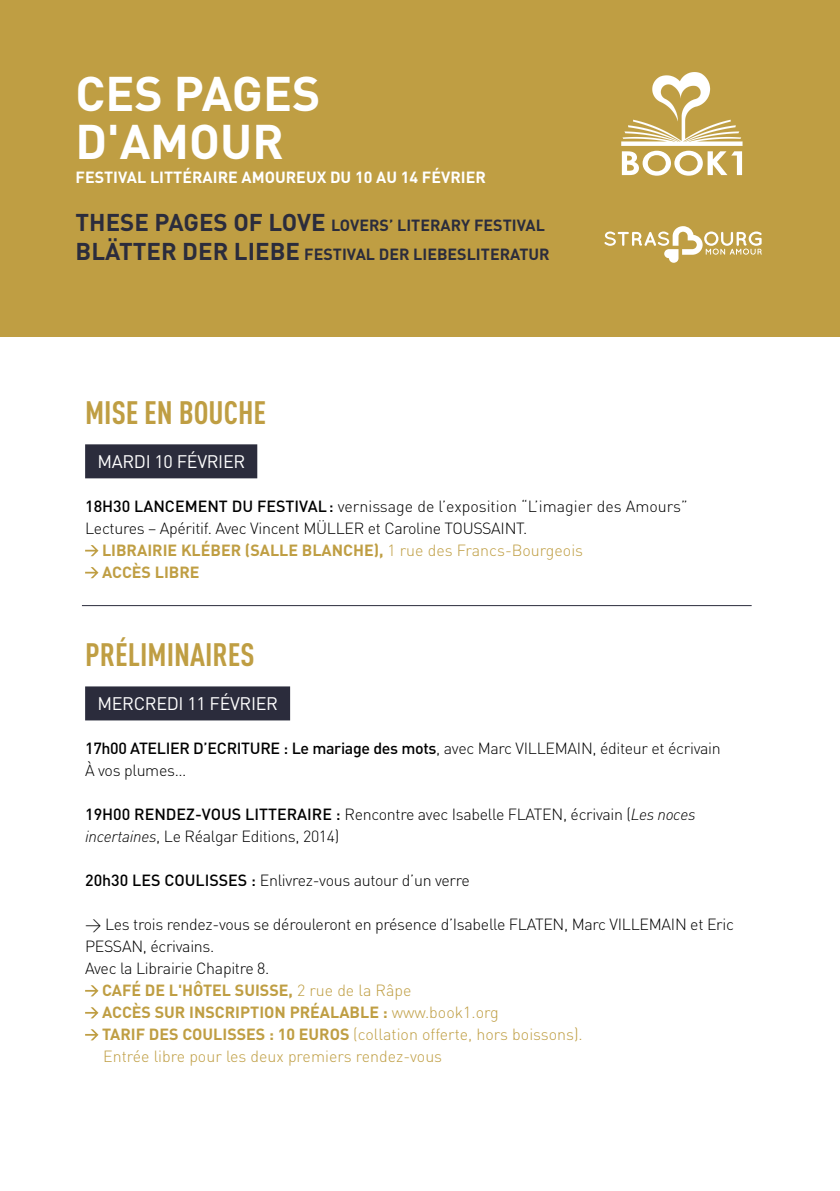
<style>
.page{position:relative;width:840px;height:1191px;background:#fff}
.page>*{position:absolute;margin:0;border:0;box-sizing:border-box;transform-origin:0 0}
.t1{font:700 48px/48px "DIN";color:#fff}
.t2{font:700 32px "DIN Cond";color:#bf9e43}
.t3{font:18px "DIN";letter-spacing:-.02em;color:#fff}
.t4{font:300 16px/22px "DIN";letter-spacing:-.02em;color:#000}
.t5{font:700 16px "DIN";color:#bf9e43}
.t6{font:300 16px "DIN";color:#bf9e43}
.t7{font:700 16px/28.8px "DIN";color:#2b2c3c}
.t8{font:300 16px "DIN";color:#000}
.t9{font:700 16px "DIN";color:#fff}
.s1{font-size:24px}
.s2{font-weight:500}
.s3{font-weight:300}
.s4{font-style:italic}
.s5{font-weight:700}
</style>
<div class="page">
<hr style="left:82px;top:605px;width:669px;height:1px;background:#2b2c3c">
<div style="left:85px;top:444px;width:172px;height:34px;background:#2b2c3c"></div>
<svg style="left:85px;top:545px;width:13px;height:11px"></svg>
<svg style="left:85px;top:567px;width:13px;height:11px"></svg>
<div style="left:85px;top:686px;width:205px;height:34px;background:#2b2c3c"></div>
<svg style="left:85px;top:985px;width:13px;height:11px"></svg>
<svg style="left:85px;top:1007px;width:13px;height:11px"></svg>
<svg style="left:85px;top:1029px;width:13px;height:11px"></svg>
<div style="left:0;top:0;width:839px;height:336px;background:#bf9e43"></div>
<svg style="left:604px;top:226px;width:157px;height:37px"></svg>
<svg style="left:621px;top:72px;width:121px;height:104px"></svg>
<h1 class="t1" style="left:75px;top:68px;width:246px">CES PAGES<br>D'AMOUR</h1>
<p class="t9" style="left:75px;top:167px;width:411px">FESTIVAL LITTÉRAIRE AMOUREUX DU 10 AU 14 FÉVRIER</p>
<p class="t7" style="left:75px;top:210px;width:475px"><span class="s1">THESE PAGES OF LOVE</span> LOVERS’ LITERARY FESTIVAL<br><span class="s1">BLÄTTER DER LIEBE</span> FESTIVAL DER LIEBESLITERATUR</p>
<h2 class="t2" style="left:85px;top:393px;width:182px">MISE EN BOUCHE</h2>
<p class="t3" style="left:97px;top:450px;width:149px">MARDI 10 FÉVRIER</p>
<p class="t8" style="left:85px;top:496px;width:604px"><span class="s2">18H30 LANCEMENT DU FESTIVAL:</span> vernissage de l’exposition “L’imagier des Amours”</p>
<p class="t4" style="left:85px;top:517px;width:443px">Lectures – Apéritif. Avec Vincent MÜLLER et Caroline TOUSSAINT.</p>
<p class="t5" style="left:102px;top:540px;width:482px">LIBRAIRIE KLÉBER (SALLE BLANCHE), <span class="s3">1 rue des Francs-Bourgeois</span></p>
<p class="t5" style="left:102px;top:562px;width:99px">ACCÈS LIBRE</p>
<h2 class="t2" style="left:85px;top:635px;width:171px">PRÉLIMINAIRES</h2>
<p class="t3" style="left:97px;top:692px;width:182px">MERCREDI 11 FÉVRIER</p>
<p class="t4" style="left:85px;top:737px;width:636px"><span class="s2">17h00 ATELIER D’ECRITURE : Le mariage des mots</span>, avec Marc VILLEMAIN, éditeur et écrivain<br>À vos plumes…</p>
<p class="t4" style="left:85px;top:803px;width:611px"><span class="s2">19H00 RENDEZ-VOUS LITTERAIRE :</span> Rencontre avec Isabelle FLATEN, écrivain (<span class="s4">Les noces incertaines</span>, Le Réalgar Editions, 2014)</p>
<p class="t4" style="left:85px;top:869px;width:386px"><span class="s2">20h30 LES COULISSES :</span> Enlivrez-vous autour d’un verre</p>
<p class="t4" style="left:85px;top:913px;width:650px">&gt; Les trois rendez-vous se dérouleront en présence d’Isabelle FLATEN, Marc VILLEMAIN et Eric</p>
<p class="t4" style="left:85px;top:935px;width:131px">PESSAN, écrivains.</p>
<p class="t4" style="left:85px;top:957px;width:186px">Avec la Librairie Chapitre 8.</p>
<p class="t5" style="left:102px;top:980px;width:311px">CAFÉ DE L'HÔTEL SUISSE, <span class="s3">2 rue de la Râpe</span></p>
<p class="t5" style="left:102px;top:1002px;width:398px">ACCÈS SUR INSCRIPTION PRÉALABLE : <span class="s3">www.book1.org</span></p>
<p class="t6" style="left:102px;top:1024px;width:482px"><span class="s5">TARIF DES COULISSES : 10 EUROS</span> (collation offerte, hors boissons).</p>
<p class="t6" style="left:103px;top:1046px;width:340px">Entrée libre pour les deux premiers rendez-vous</p>
</div>
